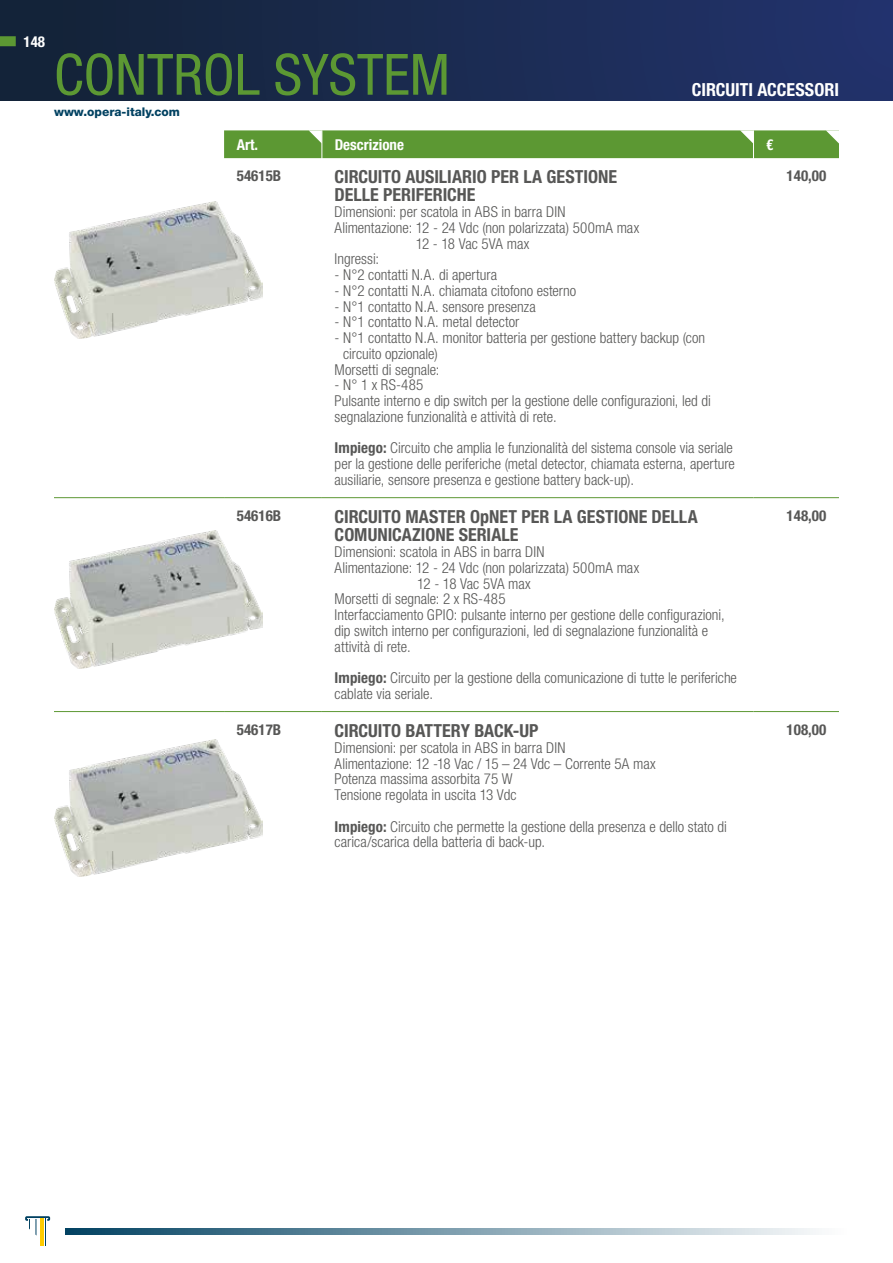
<style>
.page{position:relative;width:893px;height:1263px;background:#fff}
.page>*{position:absolute;margin:0;border:0;box-sizing:border-box;transform-origin:0 0}
.t1{font:condensed 57px "Helvetica Neue LT Pro";color:#5c9833}
.t2{font:700 condensed 18px/18px "Helvetica Neue LT Std";color:#575756}
.t3{font:700 condensed 18px "Helvetica Neue LT Std";color:#fff}
.t4{font:300 condensed 15px/15.8px "Helvetica Neue LT Pro";color:#575756}
.t5{font:700 condensed 15px "Helvetica Neue LT Std";color:#575756}
.t6{font:700 condensed 15px "Helvetica Neue LT Std";color:#fff}
.t7{font:800 12px "Helvetica Neue LT Std";color:#004161}
.s1{font-weight:700}
</style>
<div class="page">
<div style="left:0;top:0;width:893px;height:100px;background:linear-gradient(to right,#132336,#22336d)"></div>
<svg style="left:25px;top:1216px;width:25px;height:30px"></svg>
<svg style="left:65px;top:1228px;width:751px;height:6px;background:#7a9cac"></svg>
<hr style="left:224px;top:497px;width:98px;height:1px;background:#5c9833">
<hr style="left:322px;top:497px;width:431px;height:1px;background:#5c9833">
<hr style="left:753px;top:497px;width:86px;height:1px;background:#5c9833">
<hr style="left:224px;top:711px;width:98px;height:1px;background:#5c9833">
<hr style="left:322px;top:711px;width:431px;height:1px;background:#5c9833">
<hr style="left:753px;top:711px;width:86px;height:1px;background:#5c9833">
<hr style="left:54px;top:497px;width:170px;height:1px;background:#5c9833">
<hr style="left:54px;top:711px;width:170px;height:1px;background:#5c9833">
<div style="left:224px;top:130px;width:615px;height:28px;background:#5c9833"></div>
<img style="left:54px;top:201px;width:209px;height:138px">
<img style="left:54px;top:531px;width:209px;height:137px">
<img style="left:54px;top:739px;width:209px;height:138px">
<svg style="left:0;top:36px;width:16px;height:10px"></svg>
<p class="t6" style="left:24px;top:32px;width:23px">148</p>
<h1 class="t1" style="left:54px;top:42px;width:397px">CONTROL SYSTEM</h1>
<p class="t7" style="left:54px;top:104px;width:128px">www.opera-italy.com</p>
<p class="t3" style="left:692px;top:79px;width:149px">CIRCUITI ACCESSORI</p>
<p class="t6" style="left:237px;top:135px;width:23px">Art.</p>
<p class="t6" style="left:335px;top:135px;width:71px">Descrizione</p>
<p class="t6" style="left:766px;top:135px;width:9px">€</p>
<p class="t5" style="left:237px;top:167px;width:46px">54615B</p>
<p class="t2" style="left:335px;top:168px;width:284px">CIRCUITO AUSILIARIO PER LA GESTIONE<br>DELLE PERIFERICHE</p>
<p class="t4" style="left:335px;top:204px;width:232px">Dimensioni: per scatola in ABS in barra DIN</p>
<p class="t4" style="left:335px;top:220px;width:306px">Alimentazione: 12 - 24 Vdc (non polarizzata) 500mA max</p>
<p class="t4" style="left:416px;top:235px;width:115px">12 - 18 Vac 5VA max</p>
<p class="t4" style="left:335px;top:251px;width:46px">Ingressi:</p>
<p class="t4" style="left:335px;top:267px;width:164px">- N°2 contatti N.A. di apertura</p>
<p class="t4" style="left:335px;top:283px;width:243px">- N°2 contatti N.A. chiamata citofono esterno</p>
<p class="t4" style="left:335px;top:298px;width:203px">- N°1 contatto N.A. sensore presenza</p>
<p class="t4" style="left:335px;top:314px;width:186px">- N°1 contatto N.A. metal detector</p>
<p class="t4" style="left:335px;top:330px;width:372px">- N°1 contatto N.A. monitor batteria per gestione battery backup (con</p>
<p class="t4" style="left:343px;top:346px;width:96px">circuito opzionale)</p>
<p class="t4" style="left:335px;top:361px;width:106px">Morsetti di segnale:</p>
<p class="t4" style="left:335px;top:377px;width:378px">- N° 1 x RS-485<br>Pulsante interno e dip switch per la gestione delle configurazioni, led di segnalazione funzionalità e attività di rete.</p>
<p class="t4" style="left:335px;top:440px;width:402px"><span class="s1">Impiego:</span> Circuito che amplia le funzionalità del sistema console via seriale per la gestione delle periferiche (metal detector, chiamata esterna, aperture ausiliarie, sensore presenza e gestione battery back-up).</p>
<p class="t5" style="left:237px;top:507px;width:46px">54616B</p>
<p class="t2" style="left:335px;top:508px;width:365px">CIRCUITO MASTER OpNET PER LA GESTIONE DELLA<br>COMUNICAZIONE SERIALE</p>
<p class="t4" style="left:335px;top:544px;width:211px">Dimensioni: scatola in ABS in barra DIN</p>
<p class="t4" style="left:335px;top:559px;width:306px">Alimentazione: 12 - 24 Vdc (non polarizzata) 500mA max</p>
<p class="t4" style="left:417px;top:575px;width:115px">12 - 18 Vac 5VA max</p>
<p class="t4" style="left:335px;top:591px;width:172px">Morsetti di segnale: 2 x RS-485</p>
<p class="t4" style="left:335px;top:607px;width:391px">Interfacciamento GPIO: pulsante interno per gestione delle configurazioni,</p>
<p class="t4" style="left:335px;top:622px;width:375px">dip switch interno per configurazioni, led di segnalazione funzionalità e</p>
<p class="t4" style="left:335px;top:638px;width:77px">attività di rete.</p>
<p class="t4" style="left:335px;top:670px;width:404px"><span class="s1">Impiego:</span> Circuito per la gestione della comunicazione di tutte le periferiche cablate via seriale.</p>
<p class="t5" style="left:787px;top:167px;width:41px">140,00</p>
<p class="t5" style="left:787px;top:507px;width:41px">148,00</p>
<p class="t5" style="left:237px;top:721px;width:46px">54617B</p>
<p class="t2" style="left:335px;top:721px;width:205px">CIRCUITO BATTERY BACK-UP</p>
<p class="t4" style="left:335px;top:740px;width:322px">Dimensioni: per scatola in ABS in barra DIN<br>Alimentazione: 12 -18 Vac / 15 – 24 Vdc – Corrente 5A max Potenza massima assorbita 75 W<br>Tensione regolata in uscita 13 Vdc</p>
<p class="t4" style="left:335px;top:818px;width:394px"><span class="s1">Impiego:</span> Circuito che permette la gestione della presenza e dello stato di carica/scarica della batteria di back-up.</p>
<p class="t5" style="left:787px;top:721px;width:41px">108,00</p>
</div>
